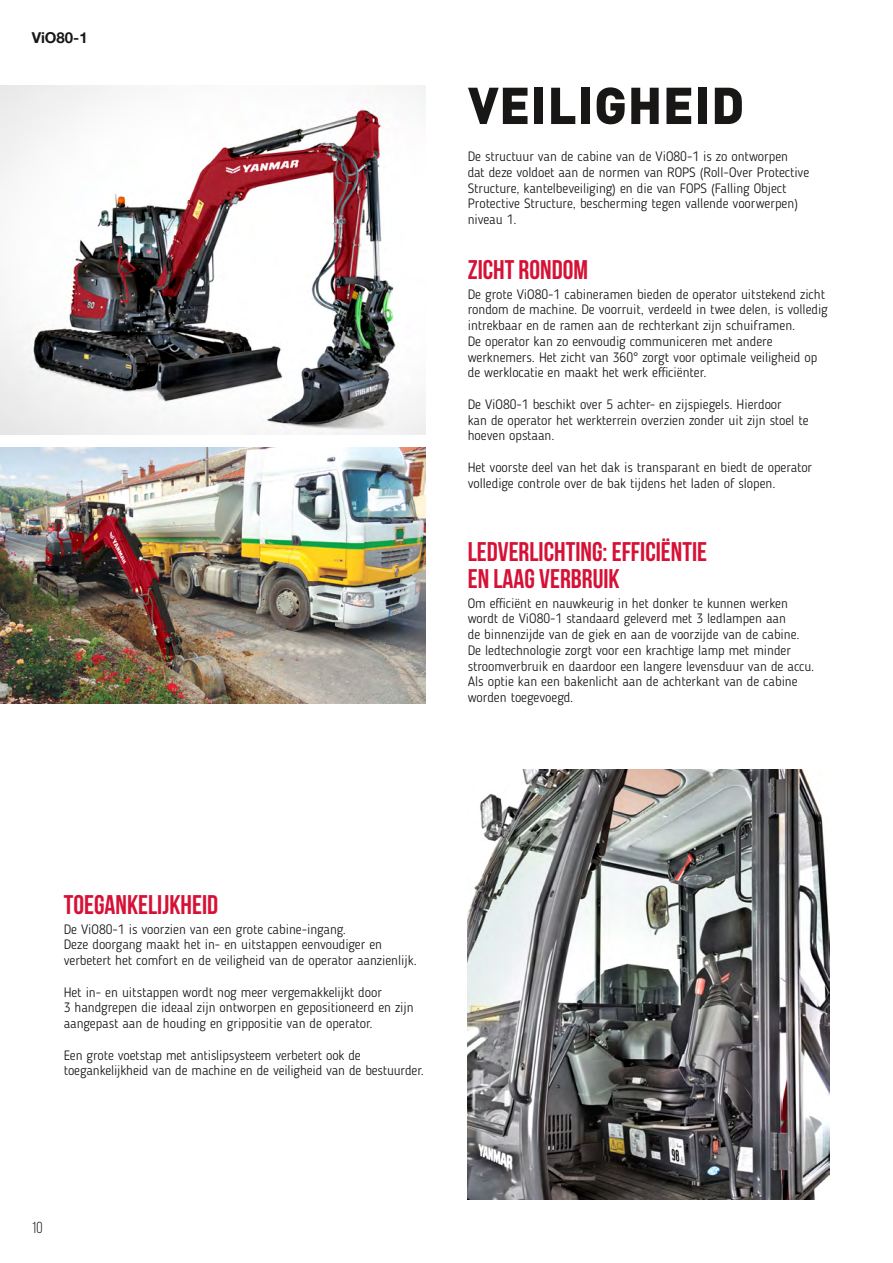
<style>
.page{position:relative;width:893px;height:1263px;background:#fff}
.page>*{position:absolute;margin:0;border:0;box-sizing:border-box;transform-origin:0 0}
.t1{font:900 51px "DINOT";letter-spacing:.01em;color:#181716}
.t2{font:700 27px/27px "Bebas Neue";color:#d61136}
.t3{font:15.9px "Bebas Neue";color:#181716}
.t4{font:700 15px "Helvetica Neue LT Com";color:#181716}
.t5{font:300 13.5px/15.8px "Blogger Sans";color:#181716}
</style>
<div class="page">
<img style="left:0;top:447px;width:425px;height:257px">
<img style="left:0;top:85px;width:425px;height:349px">
<img style="left:468px;top:770px;width:361px;height:429px">
<p class="t4" style="left:32px;top:28px;width:57px">ViO80-1</p>
<h1 class="t1" style="left:468px;top:71px;width:278px">VEILIGHEID</h1>
<p class="t5" style="left:468px;top:148px;width:343px">De structuur van de cabine van de ViO80-1 is zo ontworpen<br>dat deze voldoet aan de normen van ROPS (Roll-Over Protective Structure, kantelbeveiliging) en die van FOPS (Falling Object Protective Structure, bescherming tegen vallende voorwerpen) niveau 1.</p>
<h2 class="t2" style="left:468px;top:255px;width:122px">ZICHT RONDOM</h2>
<p class="t5" style="left:468px;top:286px;width:361px">De grote ViO80-1 cabineramen bieden de operator uitstekend zicht rondom de machine. De voorruit, verdeeld in twee delen, is volledig intrekbaar en de ramen aan de rechterkant zijn schuiframen.<br>De operator kan zo eenvoudig communiceren met andere werknemers. Het zicht van 360° zorgt voor optimale veiligheid op de werklocatie en maakt het werk efficiënter.</p>
<p class="t5" style="left:468px;top:396px;width:342px">De ViO80-1 beschikt over 5 achter- en zijspiegels. Hierdoor<br>kan de operator het werkterrein overzien zonder uit zijn stoel te hoeven opstaan.</p>
<p class="t5" style="left:468px;top:459px;width:346px">Het voorste deel van het dak is transparant en biedt de operator volledige controle over de bak tijdens het laden of slopen.</p>
<h2 class="t2" style="left:468px;top:537px;width:241px">LEDVERLICHTING: EFFICIËNTIE<br>EN LAAG VERBRUIK</h2>
<p class="t5" style="left:468px;top:595px;width:348px">Om efficiënt en nauwkeurig in het donker te kunnen werken wordt de ViO80-1 standaard geleverd met 3 ledlampen aan<br>de binnenzijde van de giek en aan de voorzijde van de cabine.<br>De ledtechnologie zorgt voor een krachtige lamp met minder stroomverbruik en daardoor een langere levensduur van de accu.<br>Als optie kan een bakenlicht aan de achterkant van de cabine worden toegevoegd.</p>
<h2 class="t2" style="left:64px;top:890px;width:156px">TOEGANKELIJKHEID</h2>
<p class="t5" style="left:64px;top:921px;width:354px">De ViO80-1 is voorzien van een grote cabine-ingang.<br>Deze doorgang maakt het in- en uitstappen eenvoudiger en verbetert het comfort en de veiligheid van de operator aanzienlijk.</p>
<p class="t5" style="left:64px;top:984px;width:351px">Het in- en uitstappen wordt nog meer vergemakkelijkt door<br>3 handgrepen die ideaal zijn ontworpen en gepositioneerd en zijn aangepast aan de houding en grippositie van de operator.</p>
<p class="t5" style="left:64px;top:1047px;width:362px">Een grote voetstap met antislipsysteem verbetert ook de toegankelijkheid van de machine en de veiligheid van de bestuurder.</p>
<p class="t3" style="left:32px;top:1219px;width:12px">10</p>
</div>
